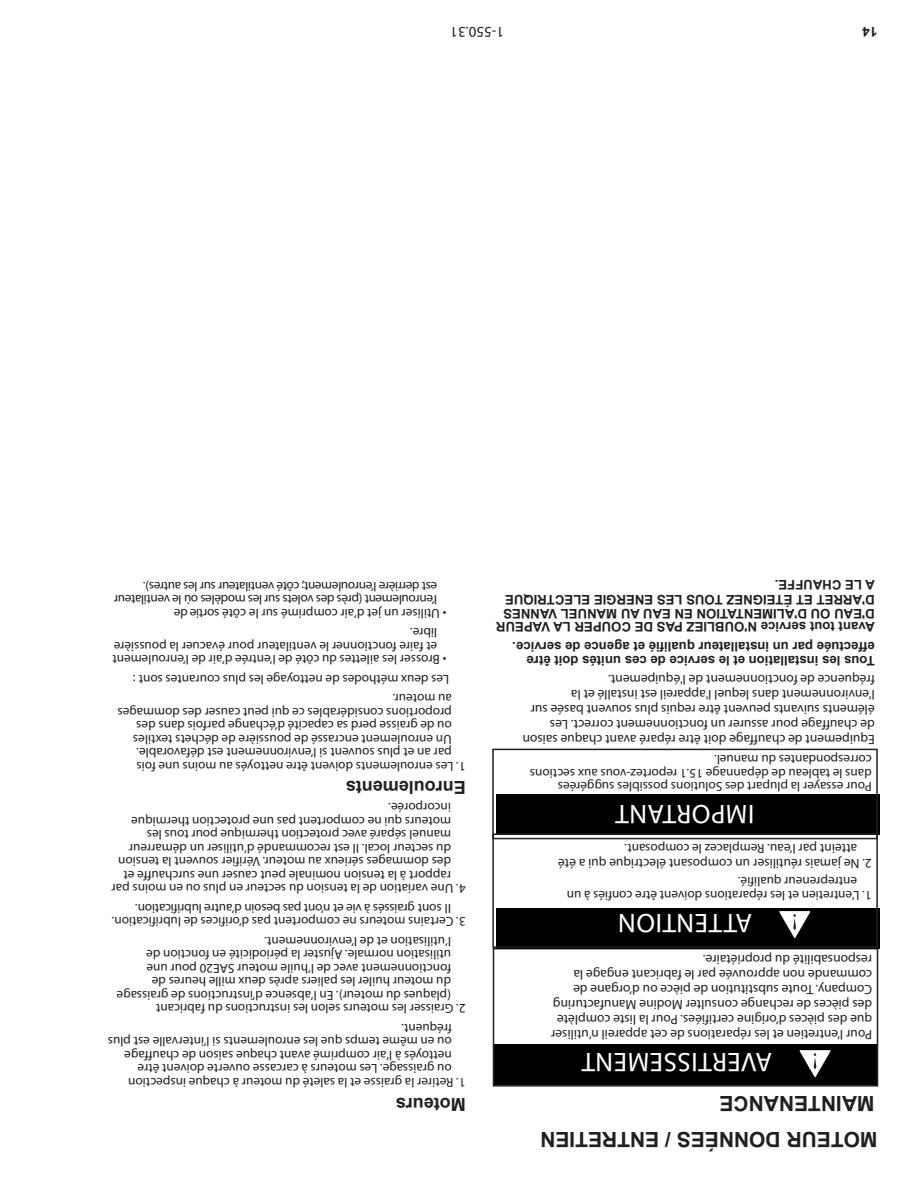
<style>
.page{position:relative;width:918px;height:1188px;background:#fff}
.page>*{position:absolute;margin:0;border:0;box-sizing:border-box;transform-origin:0 0}
.t1{font:27px "Myriad Pro";letter-spacing:.02em;color:#fff}
.t2{font:700 21px "Arial";color:#231f20}
.t3{font:700 18px "Arial";color:#231f20}
.t4{font:15px "Myriad Pro";color:#231f20}
.t5{font:13.5px/15px "Myriad Pro";color:#231f20}
.t6{font:700 13.5px "Arial";color:#231f20}
.t7{font:13.2px/13.5px "Myriad Pro";color:#231f20}
.t8{font:700 13.2px/13.5px "Arial";color:#231f20}
.t9{font:13.2px/13.5px "Myriad Pro";letter-spacing:-.025em;color:#231f20}
.s1{font-size:13.5px}
.s2{font-size:13.2px}
</style>
<div class="page">
<div style="left:493px;top:1044px;width:384px;height:41px;background:#000"></div>
<div style="left:493px;top:948px;width:385px;height:139px;border:2px solid #231f20"></div>
<div style="left:496px;top:908px;width:384px;height:41px;background:#000"></div>
<div style="left:496px;top:794px;width:384px;height:41px;background:#000"></div>
<div style="left:492px;top:833px;width:386px;height:115px;border:2px solid #231f20"></div>
<div style="left:492px;top:749px;width:386px;height:90px;border:2px solid #231f20"></div>
<svg style="left:799px;top:1050px;width:32px;height:28px"></svg>
<svg style="left:779px;top:911px;width:32px;height:28px"></svg>
<p class="t4" style="left:504px;top:38px;width:55px;rotate:-180deg">1-550.31</p>
<p class="t6" style="left:878px;top:39px;width:17px;rotate:-180deg">14</p>
<p class="t9" style="left:437px;top:619px;width:325px;text-indent:-9px;rotate:-180deg">• Utiliser un jet d’air comprimé sur le côté sortie de l’enroulement (près des volets sur les modèles où le ventilateur est derrière l’enroulement; côté ventilateur sur les autres).</p>
<p class="t7" style="left:437px;top:665px;width:326px;text-align:justify;text-indent:-9px;rotate:-180deg">• Brosser les ailettes du côté de l’entrée d’air de l’enroulement et faire fonctionner le ventilateur pour évacuer la poussière libre.</p>
<p class="t7" style="left:449px;top:685px;width:318px;rotate:-180deg">Les deux méthodes de nettoyage les plus courantes sont :</p>
<p class="t7" style="left:452px;top:772px;width:336px;text-indent:-14px;rotate:-180deg">1. Les enroulements doivent être nettoyés au moins une fois par an et plus souvent si l’environnement est défavorable.<br>Un enroulement encrassé de poussière de déchets textiles ou de graisse perd sa capacité d’échange parfois dans des proportions considérables ce qui peut causer des dommages au moteur.</p>
<h3 class="t3" style="left:466px;top:797px;width:122px;rotate:-180deg">Enroulements</h3>
<p class="t7" style="left:451px;top:895px;width:341px;text-indent:-15px;rotate:-180deg">4. Une variation de la tension du secteur en plus ou en moins par rapport à la tension nominale peut causer une surchauffe et des dommages sérieux au moteur. Vérifier souvent la tension du secteur local. Il est recommandé d’utiliser un démarreur manuel séparé avec protection thermique pour tous les moteurs qui ne comportent pas une protection thermique incorporée.</p>
<p class="t7" style="left:451px;top:928px;width:341px;text-indent:-15px;rotate:-180deg">3. Certains moteurs ne comportent pas d’orifices de lubrification.<br>Il sont graissés à vie et n’ont pas besoin d’autre lubrification.</p>
<p class="t7" style="left:451px;top:1015px;width:336px;text-indent:-15px;rotate:-180deg">2. Graisser les moteurs selon les instructions du fabricant (plaques du moteur). En l’absence d’instructions de graissage du moteur huiler les paliers après deux mille heures de fonctionnement avec de l’huile moteur SAE20 pour une utilisation normale. Ajuster la périodicité en fonction de l’utilisation et de l’environnement.</p>
<p class="t7" style="left:452px;top:1088px;width:346px;text-indent:-14px;rotate:-180deg">1. Retirer la graisse et la saleté du moteur à chaque inspection<br>ou graissage. Les moteurs à carcasse ouverte doivent être nettoyés à l’air comprimé avant chaque saison de chauffage ou en même temps que les enroulements si l’intervalle est plus fréquent.</p>
<p class="t8" style="left:875px;top:591px;width:101px;rotate:-180deg">A LE CHAUFFE.</p>
<p class="t8" style="left:875px;top:633px;width:380px;rotate:-180deg">Avant tout service N'OUBLIEZ PAS DE COUPER LA VAPEUR<br>D'EAU OU D'ALIMENTATION EN EAU AU MANUEL VANNES<br>D'ARRET ET ÉTEIGNEZ TOUS LES ENERGIE ELECTRIQUE</p>
<p class="t8" style="left:875px;top:667px;width:364px;rotate:-180deg">Tous les installation et le service de ces unités doit être effectuée par un installateur qualifié et agence de service.</p>
<p class="t5" style="left:875px;top:747px;width:354px;rotate:-180deg">Equipement de chauffage doit être réparé avant chaque saison de chauffage pour assurer un fonctionnement correct. Les éléments suivants peuvent être requis plus souvent basée sur l'environnement dans lequel l'appareil est installé et la fréquence de fonctionnement de l'équipement.</p>
<p class="t7" style="left:872px;top:792px;width:343px;rotate:-180deg">Pour essayer la plupart des Solutions possibles suggérées dans le tableau de dépannage 15.1 reportez-vous aux sections correspondantes du manuel.</p>
<h1 class="t1" style="left:755px;top:825px;width:141px;rotate:-180deg">IMPORTANT</h1>
<p class="t7" style="left:857px;top:854px;width:234px;rotate:-180deg"><span class="s1">atteint par l’eau.</span> Remplacez le composant.</p>
<p class="t5" style="left:872px;top:870px;width:315px;rotate:-180deg"><span class="s2">2.</span> Ne jamais réutiliser un composant électrique qui a été</p>
<p class="t7" style="left:857px;top:901px;width:292px;text-indent:-15px;rotate:-180deg">1. L'entretien et les réparations doivent être confiés à un entrepreneur qualifié.</p>
<h1 class="t1" style="left:752px;top:933px;width:135px;rotate:-180deg">ATTENTION</h1>
<p class="t5" style="left:872px;top:1041px;width:323px;rotate:-180deg">Pour l’entretien et les réparations de cet appareil n’utiliser que des pièces d’origine certifiées. Pour la liste complète des pièces de rechange consulter Modine Manufacturing Company. Toute substitution de pièce ou d’organe de commande non approuvée par le fabricant engage la responsabilité du propriétaire.</p>
<h1 class="t1" style="left:772px;top:1072px;width:192px;rotate:-180deg">AVERTISSEMENT</h1>
<h3 class="t3" style="left:466px;top:1114px;width:72px;rotate:-180deg">Moteurs</h3>
<h2 class="t2" style="left:875px;top:1115px;width:157px;rotate:-180deg">MAINTENANCE</h2>
<h2 class="t2" style="left:878px;top:1151px;width:339px;rotate:-180deg">MOTEUR DONNÉES / ENTRETIEN</h2>
</div>
